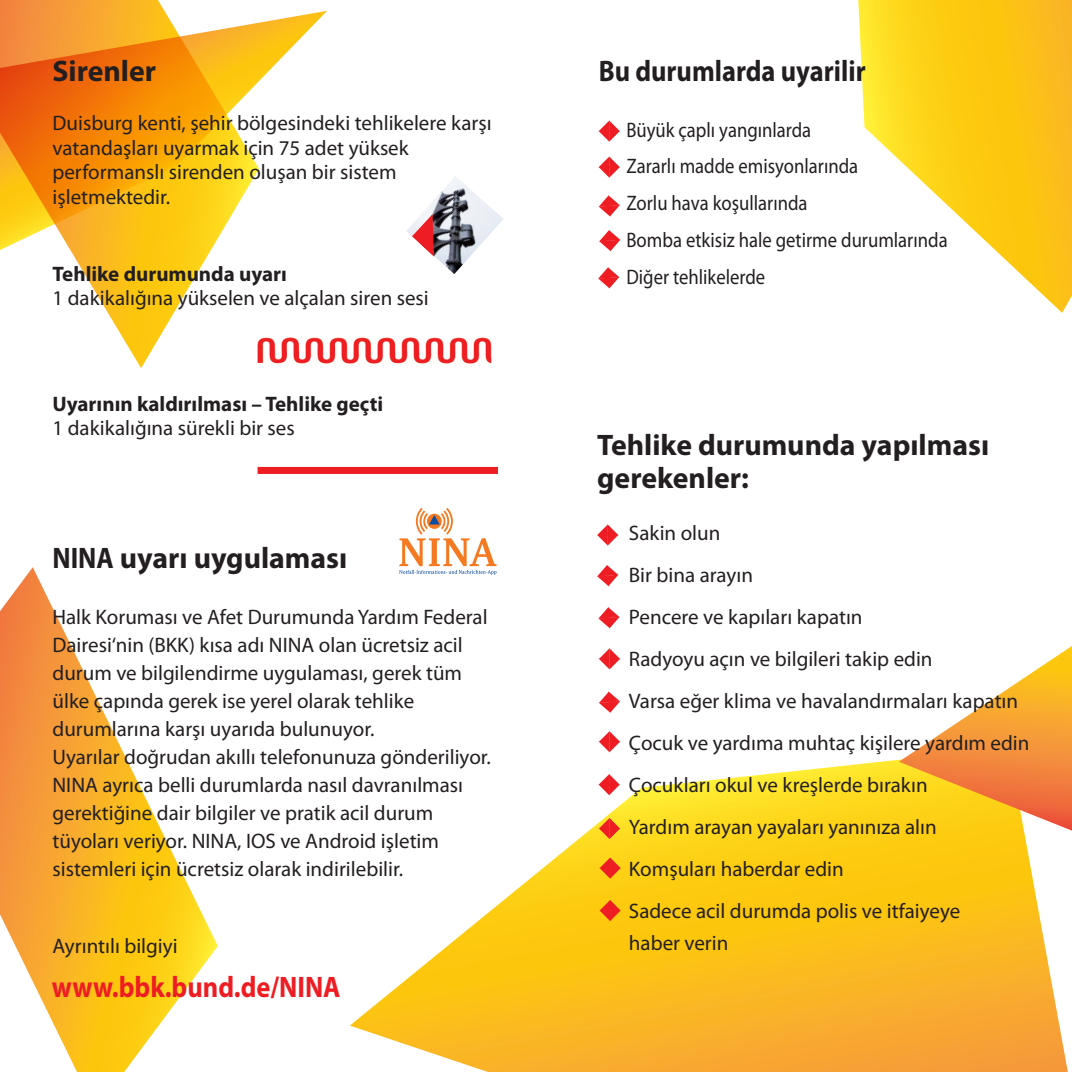
<style>
.page{position:relative;width:1072px;height:1072px;background:#fff}
.page>*{position:absolute;margin:0;border:0;box-sizing:border-box;transform-origin:0 0}
.t1{font:700 29.75px/33.2px "Myriad Pro";color:#231f20}
.t2{font:700 29.75px "Myriad Pro";color:#231f20;scale:.89 1}
.t3{font:700 29.75px "Myriad Pro";color:#ee1d23;scale:.89 1}
.t4{font:21px/28px "Myriad Pro";color:#231f20}
.t5{font:21px/36.8px "Myriad Pro";color:#231f20;scale:.89 1}
.t6{font:700 21px "Myriad Pro";color:#231f20}
</style>
<div class="page">
<svg style="left:350px;top:752px;width:717px;height:320px"></svg>
<svg style="left:898px;top:646px;width:174px;height:184px"></svg>
<svg style="left:0;top:567px;width:218px;height:505px"></svg>
<svg style="left:858px;top:0;width:214px;height:313px"></svg>
<svg style="left:259px;top:11px;width:68px;height:70px"></svg>
<svg style="left:0;top:0;width:259px;height:368px"></svg>
<svg style="left:598px;top:120px;width:22px;height:22px"></svg>
<svg style="left:598px;top:156px;width:22px;height:22px"></svg>
<svg style="left:598px;top:195px;width:22px;height:21px"></svg>
<svg style="left:598px;top:267px;width:21px;height:21px"></svg>
<div style="left:257px;top:467px;width:241px;height:7px;background:#ee1d23"></div>
<svg style="left:599px;top:230px;width:21px;height:21px"></svg>
<svg style="left:597px;top:524px;width:21px;height:21px"></svg>
<svg style="left:597px;top:565px;width:21px;height:21px"></svg>
<svg style="left:598px;top:607px;width:21px;height:21px"></svg>
<svg style="left:599px;top:648px;width:21px;height:21px"></svg>
<svg style="left:599px;top:857px;width:21px;height:21px"></svg>
<svg style="left:599px;top:900px;width:21px;height:21px"></svg>
<svg style="left:599px;top:691px;width:21px;height:21px"></svg>
<svg style="left:599px;top:731px;width:21px;height:21px"></svg>
<svg style="left:599px;top:818px;width:21px;height:21px"></svg>
<svg style="left:598px;top:774px;width:21px;height:21px"></svg>
<img style="left:407px;top:176px;width:96px;height:98px">
<svg style="left:412px;top:214px;width:22px;height:43px"></svg>
<svg style="left:399px;top:508px;width:98px;height:67px"></svg>
<img style="left:248px;top:326px;width:244px;height:42px">
<h1 class="t1" style="left:52px;top:53px;width:105px">Sirenler</h1>
<p class="t4" style="left:52px;top:111px;width:440px;line-height:24.5px">Duisburg kenti, şehir bölgesindeki tehlikelere karşı vatandaşları uyarmak için 75 adet yüksek performanslı sirenden oluşan bir sistem işletmektedir.</p>
<p class="t6" style="left:52px;top:260px;width:236px">Tehlike durumunda uyarı</p>
<p class="t4" style="left:52px;top:284px;width:378px">1 dakikalığına yükselen ve alçalan siren sesi</p>
<p class="t6" style="left:52px;top:390px;width:332px">Uyarının kaldırılması – Tehlike geçti</p>
<p class="t4" style="left:52px;top:413px;width:244px">1 dakikalığına sürekli bir ses</p>
<h1 class="t2" style="left:52px;top:538px;width:333px">NINA uyarı uygulaması</h1>
<p class="t4" style="left:52px;top:602px;width:440px">Halk Koruması ve Afet Durumunda Yardım Federal Dairesi‘nin (BKK) kısa adı NINA olan ücretsiz acil durum ve bilgilendirme uygulaması, gerek tüm ülke çapında gerek ise yerel olarak tehlike durumlarına karşı uyarıda bulunuyor.<br>Uyarılar doğrudan akıllı telefonunuza gönderiliyor.<br>NINA ayrıca belli durumlarda nasıl davranılması gerektiğine dair bilgiler ve pratik acil durum tüyoları veriyor. NINA, IOS ve Android işletim sistemleri için ücretsiz olarak indirilebilir.</p>
<p class="t4" style="left:52px;top:931px;width:127px">Ayrıntılı bilgiyi</p>
<h1 class="t3" style="left:52px;top:967px;width:326px">www.bbk.bund.de/NINA</h1>
<h1 class="t2" style="left:598px;top:51px;width:301px">Bu durumlarda uyarilir</h1>
<p class="t5" style="left:626px;top:111px;width:362px">Büyük çaplı yangınlarda<br>Zararlı madde emisyonlarında<br>Zorlu hava koşullarında<br>Bomba etkisiz hale getirme durumlarında<br>Diğer tehlikelerde</p>
<h1 class="t1" style="left:597px;top:427px;width:393px">Tehlike durumunda yapılması gerekenler:</h1>
<p class="t4" style="left:629px;top:512px;width:402px;line-height:42px">Sakin olun<br>Bir bina arayın<br>Pencere ve kapıları kapatın<br>Radyoyu açın ve bilgileri takip edin<br>Varsa eğer klima ve havalandırmaları kapatın<br>Çocuk ve yardıma muhtaç kişilere yardım edin<br>Çocukları okul ve kreşlerde bırakın<br>Yardım arayan yayaları yanınıza alın<br>Komşuları haberdar edin<br>Sadece acil durumda polis ve itfaiyeye</p>
<p class="t4" style="left:629px;top:928px;width:101px">haber verin</p>
</div>
